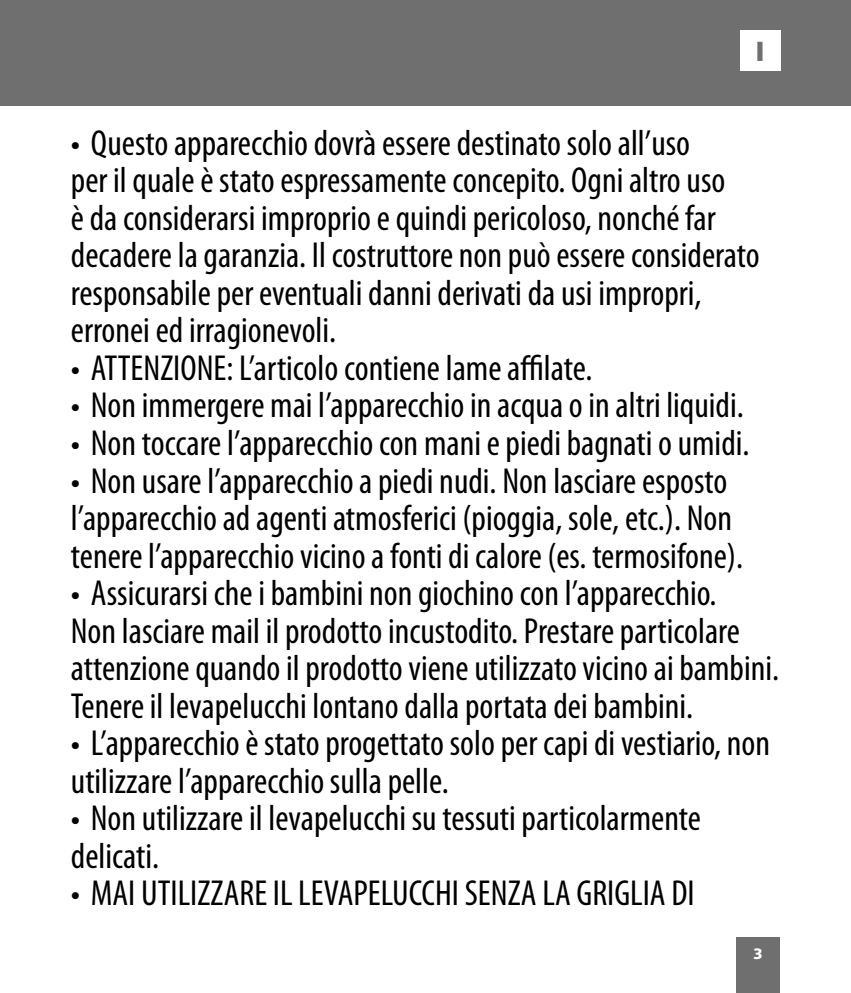
<style>
.page{position:relative;width:851px;height:993px;background:#fff}
.page>*{position:absolute;margin:0;border:0;box-sizing:border-box;transform-origin:0 0}
.t1{font:condensed 36.25px/37.5px "Myriad Pro";color:#000}
.t2{font:900 27.5px "Frutiger LT Std";color:#706f6f}
.t3{font:900 15px "Frutiger LT Std";color:#fff}
</style>
<div class="page">
<div style="left:0;top:0;width:850px;height:106px;background:#706f6f"></div>
<div style="left:736px;top:937px;width:44px;height:55px;background:#706f6f"></div>
<div style="left:740px;top:31px;width:40px;height:40px;background:#fff"></div>
<p class="t2" style="left:755px;top:35px;width:11px">I</p>
<p class="t1" style="left:71px;top:124px;width:690px">• Questo apparecchio dovrà essere destinato solo all’uso<br>per il quale è stato espressamente concepito. Ogni altro uso<br>è da considerarsi improprio e quindi pericoloso, nonché far decadere la garanzia. Il costruttore non può essere considerato responsabile per eventuali danni derivati da usi impropri, erronei ed irragionevoli.</p>
<p class="t1" style="left:71px;top:348px;width:523px">• ATTENZIONE: L’articolo contiene lame affilate.</p>
<p class="t1" style="left:71px;top:386px;width:674px">• Non immergere mai l’apparecchio in acqua o in altri liquidi.</p>
<p class="t1" style="left:71px;top:423px;width:680px">• Non toccare l’apparecchio con mani e piedi bagnati o umidi.</p>
<p class="t1" style="left:71px;top:461px;width:673px">• Non usare l’apparecchio a piedi nudi. Non lasciare esposto l’apparecchio ad agenti atmosferici (pioggia, sole, etc.). Non tenere l’apparecchio vicino a fonti di calore (es. termosifone).</p>
<p class="t1" style="left:71px;top:573px;width:709px">• Assicurarsi che i bambini non giochino con l’apparecchio.<br>Non lasciare mail il prodotto incustodito. Prestare particolare attenzione quando il prodotto viene utilizzato vicino ai bambini.<br>Tenere il levapelucchi lontano dalla portata dei bambini.</p>
<p class="t1" style="left:71px;top:723px;width:700px">• L’apparecchio è stato progettato solo per capi di vestiario, non utilizzare l’apparecchio sulla pelle.</p>
<p class="t1" style="left:71px;top:798px;width:631px">• Non utilizzare il levapelucchi su tessuti particolarmente delicati.</p>
<p class="t1" style="left:71px;top:873px;width:625px">• MAI UTILIZZARE IL LEVAPELUCCHI SENZA LA GRIGLIA DI</p>
<p class="t3" style="left:753px;top:944px;width:11px">3</p>
</div>
